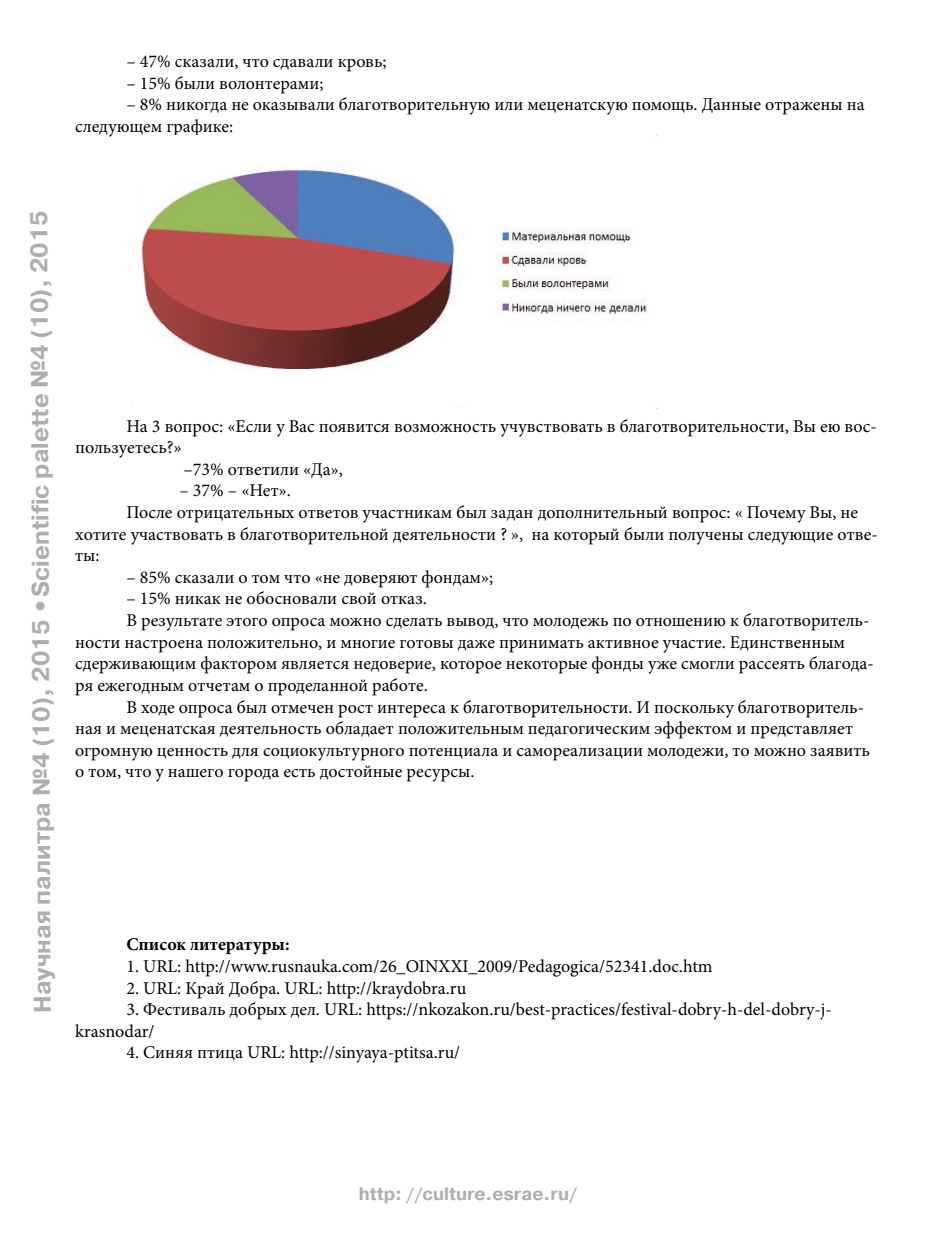
<style>
.page{position:relative;width:936px;height:1234px;background:#fff}
.page>*{position:absolute;margin:0;border:0;box-sizing:border-box;transform-origin:0 0}
.t1{font:700 24px "Pragmatica C";letter-spacing:-.005em;color:#aeaeae}
.t2{font:18px/21.6px "Minion Pro";color:#000}
.t3{font:700 18px "Pragmatica C";color:#aeaeae}
.t4{font:700 18px "Minion Pro";color:#000}
</style>
<div class="page">
<img style="left:141px;top:168px;width:506px;height:201px">
<p class="t2" style="left:126px;top:51px;width:262px">– 47% сказали, что сдавали кровь;</p>
<p class="t2" style="left:126px;top:72px;width:198px">– 15% были волонтерами;</p>
<p class="t2" style="left:75px;top:94px;width:790px;text-indent:51px">– 8% никогда не оказывали благотворительную или меценатскую помощь. Данные отражены на следующем графике:</p>
<h1 class="t1" style="left:27px;top:1012px;width:803px;rotate:-90deg">Научная палитра №4 (10), 2015 •Scientific palette №4 (10), 2015</h1>
<p class="t2" style="left:126px;top:415px;width:752px">На 3 вопрос: «Если у Вас появится возможность учувствовать в благотворительности, Вы ею вос-</p>
<p class="t2" style="left:75px;top:436px;width:108px">пользуетесь?»</p>
<p class="t2" style="left:183px;top:458px;width:161px">–73% ответили «Да»,</p>
<p class="t2" style="left:179px;top:480px;width:113px">– 37% – «Нет».</p>
<p class="t2" style="left:126px;top:501px;width:733px">После отрицательных ответов участникам был задан дополнительный вопрос: « Почему Вы, не</p>
<p class="t2" style="left:75px;top:523px;width:804px">хотите участвовать в благотворительной деятельности ? », на который были получены следующие отве-</p>
<p class="t2" style="left:75px;top:544px;width:26px">ты:</p>
<p class="t2" style="left:126px;top:566px;width:368px">– 85% сказали о том что «не доверяют фондам»;</p>
<p class="t2" style="left:126px;top:588px;width:302px">– 15% никак не обосновали свой отказ.</p>
<p class="t2" style="left:126px;top:609px;width:744px">В результате этого опроса можно сделать вывод, что молодежь по отношению к благотворитель-</p>
<p class="t2" style="left:75px;top:631px;width:771px">ности настроена положительно, и многие готовы даже принимать активное участие. Единственным</p>
<p class="t2" style="left:75px;top:652px;width:800px">сдерживающим фактором является недоверие, которое некоторые фонды уже смогли рассеять благода-</p>
<p class="t2" style="left:75px;top:674px;width:354px">ря ежегодным отчетам о проделанной работе.</p>
<p class="t2" style="left:126px;top:696px;width:739px">В ходе опроса был отмечен рост интереса к благотворительности. И поскольку благотворитель-</p>
<p class="t2" style="left:75px;top:717px;width:779px">ная и меценатская деятельность обладает положительным педагогическим эффектом и представляет</p>
<p class="t2" style="left:75px;top:739px;width:796px">огромную ценность для социокультурного потенциала и самореализации молодежи, то можно заявить</p>
<p class="t2" style="left:75px;top:760px;width:401px">о том, что у нашего города есть достойные ресурсы.</p>
<p class="t4" style="left:126px;top:931px;width:165px">Список литературы:</p>
<p class="t2" style="left:126px;top:955px;width:587px">1. URL: http://www.rusnauka.com/26_OINXXI_2009/Pedagogica/52341.doc.htm</p>
<p class="t2" style="left:126px;top:976px;width:341px">2. URL: Край Добра. URL: http://kraydobra.ru</p>
<p class="t2" style="left:75px;top:998px;width:758px;text-indent:51px">3. Фестиваль добрых дел. URL: https://nkozakon.ru/best-practices/festival-dobry-h-del-dobry-j&shy;krasnodar/</p>
<p class="t2" style="left:126px;top:1041px;width:335px">4. Синяя птица URL: http://sinyaya-ptitsa.ru/</p>
<p class="t3" style="left:359px;top:1183px;width:220px">http: //culture.esrae.ru/</p>
</div>
